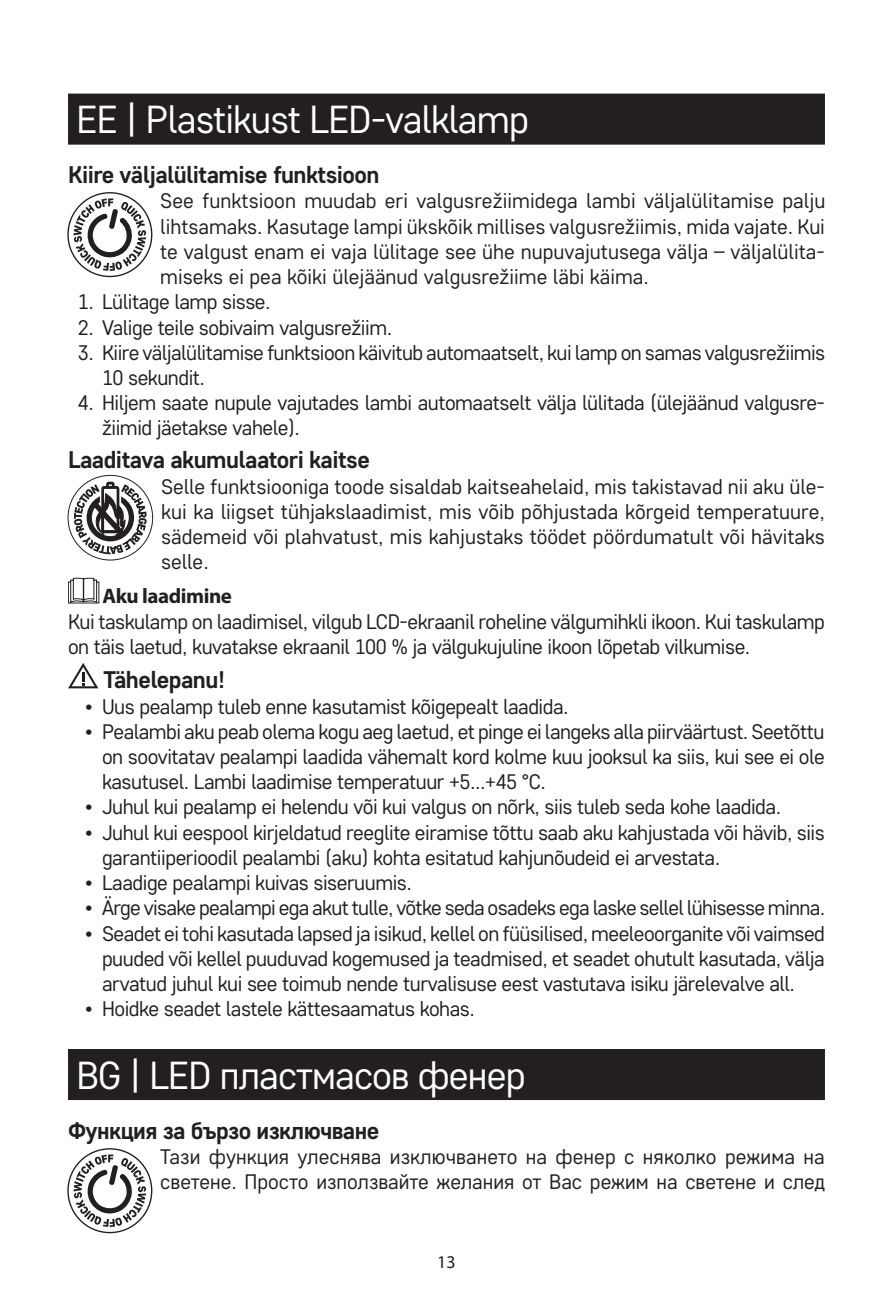
<style>
.page{position:relative;width:893px;height:1302px;background:#fff}
.page>*{position:absolute;margin:0;border:0;box-sizing:border-box;transform-origin:0 0}
.t1{font:39px "Core Sans D35";letter-spacing:-.02em;color:#fff}
.t2{font:700 24px "Core Sans D55";letter-spacing:-.02em;color:#231f20}
.t3{font:21px/25.2px "Core Sans D35";letter-spacing:-.02em;color:#231f20;text-align:justify}
.t4{font:21px/25.2px "Core Sans D35";color:#231f20}
.t5{font:700 21px "Myriad Pro";letter-spacing:-.02em;color:#231f20}
.t6{font:18px "Myriad Pro";color:#231f20}
</style>
<div class="page">
<div style="left:68px;top:94px;width:757px;height:51px;background:#231f20"></div>
<div style="left:68px;top:1048px;width:757px;height:51px;background:#231f20"></div>
<svg style="left:68px;top:193px;width:84px;height:83px"></svg>
<svg style="left:73px;top:198px;width:73px;height:73px"></svg>
<svg style="left:68px;top:475px;width:85px;height:85px"></svg>
<svg style="left:74px;top:481px;width:73px;height:73px"></svg>
<svg style="left:68px;top:577px;width:31px;height:26px"></svg>
<svg style="left:68px;top:663px;width:30px;height:25px"></svg>
<svg style="left:68px;top:1148px;width:84px;height:84px"></svg>
<svg style="left:73px;top:1154px;width:73px;height:72px"></svg>
<h1 class="t1" style="left:77px;top:94px;width:454px">EE | Plastikust LED-valklamp</h1>
<p class="t2" style="left:68px;top:159px;width:313px">Kiire väljalülitamise funktsioon</p>
<p class="t3" style="left:160px;top:188px;width:667px">See funktsioon muudab eri valgusrežiimidega lambi väljalülitamise palju lihtsamaks. Kasutage lampi ükskõik millises valgusrežiimis, mida vajate. Kui te valgust enam ei vaja lülitage see ühe nupuvajutusega välja – väljalülita&shy;miseks ei pea kõiki ülejäänud valgusrežiime läbi käima.</p>
<p class="t3" style="left:78px;top:289px;width:194px">1. Lülitage lamp sisse.</p>
<p class="t3" style="left:78px;top:314px;width:316px">2. Valige teile sobivaim valgusrežiim.</p>
<p class="t3" style="left:102px;top:339px;width:725px;text-indent:-24px">3. Kiire väljalülitamise funktsioon käivitub automaatselt, kui lamp on samas valgusrežiimis<br>10 sekundit.</p>
<p class="t3" style="left:102px;top:389px;width:724px;text-indent:-24px">4. Hiljem saate nupule vajutades lambi automaatselt välja lülitada (ülejäänud valgusre&shy;žiimid jäetakse vahele).</p>
<p class="t2" style="left:68px;top:444px;width:303px">Laaditava akumulaatori kaitse</p>
<p class="t3" style="left:161px;top:473px;width:665px">Selle funktsiooniga toode sisaldab kaitseahelaid, mis takistavad nii aku üle&shy;kui ka liigset tühjakslaadimist, mis võib põhjustada kõrgeid temperatuure, sädemeid või plahvatust, mis kahjustaks töödet pöördumatult või hävitaks selle.</p>
<p class="t5" style="left:103px;top:582px;width:131px">Aku laadimine</p>
<p class="t3" style="left:68px;top:608px;width:758px">Kui taskulamp on laadimisel, vilgub LCD-ekraanil roheline välgumihkli ikoon. Kui taskulamp on täis laetud, kuvatakse ekraanil 100 % ja välgukujuline ikoon lõpetab vilkumise.</p>
<p class="t2" style="left:104px;top:664px;width:123px">Tähelepanu!</p>
<p class="t3" style="left:85px;top:692px;width:485px">• Uus pealamp tuleb enne kasutamist kõigepealt laadida.</p>
<p class="t3" style="left:102px;top:718px;width:724px;text-indent:-17px">• Pealambi aku peab olema kogu aeg laetud, et pinge ei langeks alla piirväärtust. Seetõttu on soovitatav pealampi laadida vähemalt kord kolme kuu jooksul ka siis, kui see ei ole kasutusel. Lambi laadimise temperatuur +5...+45 °C.</p>
<p class="t3" style="left:85px;top:793px;width:698px">• Juhul kui pealamp ei helendu või kui valgus on nõrk, siis tuleb seda kohe laadida.</p>
<p class="t3" style="left:102px;top:818px;width:724px;text-indent:-17px">• Juhul kui eespool kirjeldatud reeglite eiramise tõttu saab aku kahjustada või hävib, siis garantiiperioodil pealambi (aku) kohta esitatud kahjunõudeid ei arvestata.</p>
<p class="t3" style="left:85px;top:869px;width:328px">• Laadige pealampi kuivas siseruumis.</p>
<p class="t3" style="left:85px;top:894px;width:742px">• Ärge visake pealampi ega akut tulle, võtke seda osadeks ega laske sellel lühisesse minna.</p>
<p class="t3" style="left:102px;top:919px;width:724px;text-indent:-17px">• Seadet ei tohi kasutada lapsed ja isikud, kellel on füüsilised, meeleoorganite või vaimsed puuded või kellel puuduvad kogemused ja teadmised, et seadet ohutult kasutada, välja arvatud juhul kui see toimub nende turvalisuse eest vastutava isiku järelevalve all.</p>
<p class="t3" style="left:85px;top:995px;width:391px">• Hoidke seadet lastele kättesaamatus kohas.</p>
<h1 class="t1" style="left:77px;top:1049px;width:451px">BG | LED пластмасов фенер</h1>
<p class="t2" style="left:68px;top:1114px;width:313px">Функция за бързо изключване</p>
<p class="t4" style="left:160px;top:1142px;width:666px">Тази функция улеснява изключването на фенер с няколко режима на светене. Просто използвайте желания от Вас режим на светене и след</p>
<p class="t6" style="left:437px;top:1250px;width:20px">13</p>
</div>
